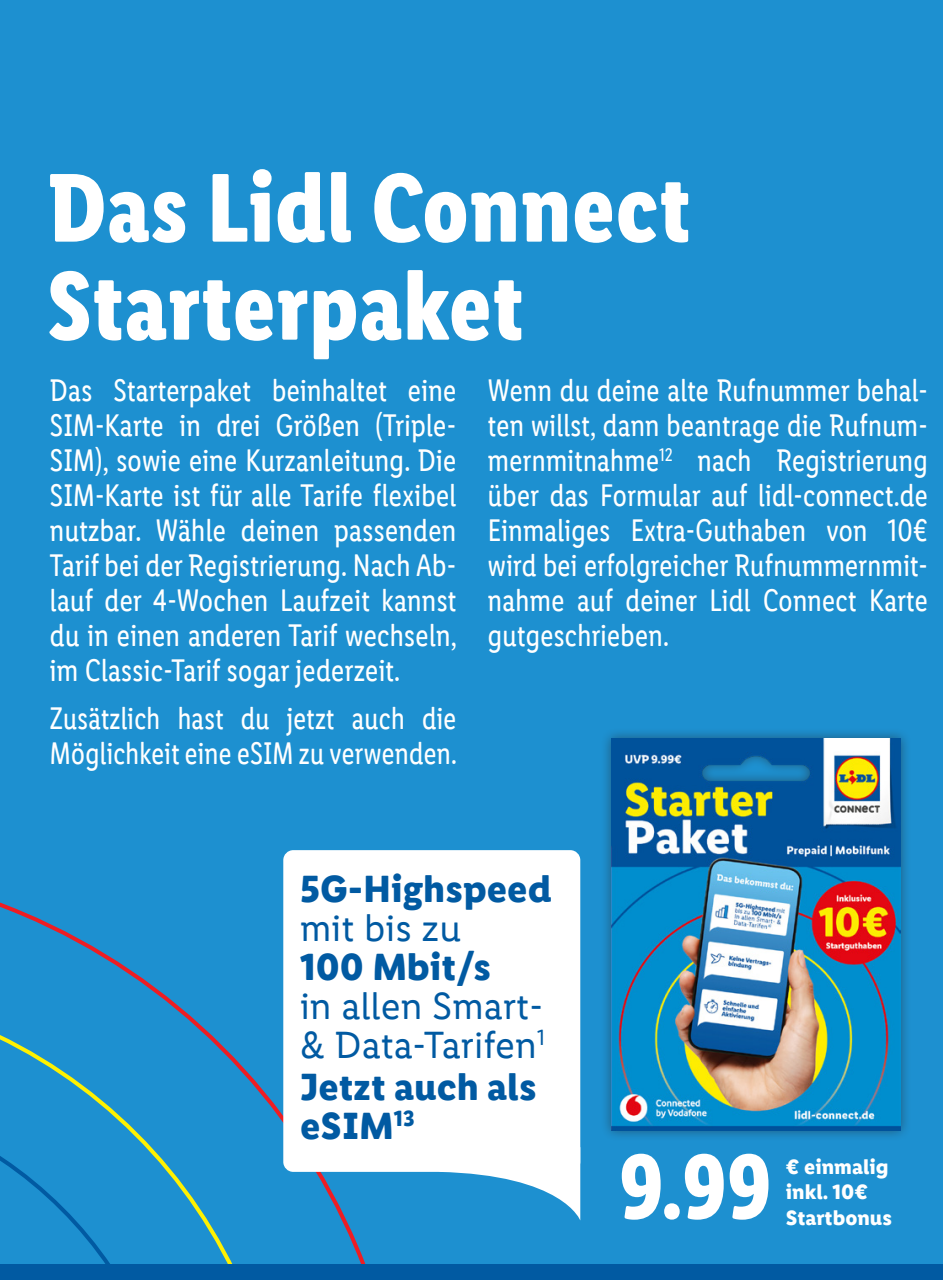
<style>
.page{position:relative;width:943px;height:1280px;background:#1d90d0}
.page>*{position:absolute;margin:0;border:0;box-sizing:border-box;transform-origin:0 0}
.t1{font:700 98px/98px "Lidl Font Cond Pro";color:#fff}
.t2{font:700 92.4px "Lidl Font Cond Pro";color:#fff}
.t3{font:700 38.15px/38.9px "Lidl Font Pro";color:#015aa2}
.t4{font:38.15px/38.9px "Lidl Font Pro";color:#015aa2}
.t5{font:31.5px/35px "Lidl Font Cond Pro";letter-spacing:-.01em;color:#fff;text-align:justify}
.t6{font:700 21px/25.2px "Lidl Font Pro";color:#fff}
</style>
<div class="page">
<svg style="left:0;top:902px;width:366px;height:362px"></svg>
<svg style="left:0;top:984px;width:286px;height:280px"></svg>
<div style="left:600px;top:727px;width:311px;height:414px;background:#231f20;opacity:.5"></div>
<img style="left:611px;top:738px;width:289px;height:392px">
<svg style="left:444px;top:1165px;width:136px;height:55px"></svg>
<div style="left:283px;top:850px;width:297px;height:322px;background:#fff;border-radius:10px"></div>
<div style="left:0;top:1264px;width:943px;height:16px;background:#015aa2"></div>
<h1 class="t1" style="left:47px;top:159px;width:646px">Das Lidl Connect<br>Starterpaket</h1>
<p class="t5" style="left:50px;top:373px;width:409px">Das Starterpaket beinhaltet eine SIM-Karte in drei Größen (Triple-SIM), sowie eine Kurzanleitung. Die SIM-Karte ist für alle Tarife flexibel nutzbar. Wähle deinen passenden Tarif bei der Registrierung. Nach Ab&shy;lauf der 4-Wochen Laufzeit kannst du in einen anderen Tarif wechseln, im Classic-Tarif sogar jederzeit.</p>
<p class="t5" style="left:50px;top:700px;width:409px">Zusätzlich hast du jetzt auch die<br>Möglichkeit eine eSIM zu verwenden.</p>
<p class="t5" style="left:487px;top:373px;width:442px">Wenn du deine alte Rufnummer behal&shy;ten willst, dann beantrage die Rufnum&shy;mernmitnahme<sup>12</sup> nach Registrierung über das Formular auf lidl-connect.de Einmaliges Extra-Guthaben von 10€ wird bei erfolgreicher Rufnummernmit&shy;nahme auf deiner Lidl Connect Karte gutgeschrieben.</p>
<p class="t3" style="left:300px;top:869px;width:253px">5G-Highspeed</p>
<p class="t4" style="left:300px;top:908px;width:162px">mit bis zu</p>
<p class="t3" style="left:300px;top:947px;width:192px">100 Mbit/s</p>
<p class="t4" style="left:300px;top:986px;width:246px">in allen Smart-&amp; Data-Tarifen<sup>1</sup></p>
<p class="t3" style="left:300px;top:1067px;width:238px">Jetzt auch als eSIM<sup>13</sup></p>
<h2 class="t2" style="left:619px;top:1131px;width:155px">9.99</h2>
<p class="t6" style="left:786px;top:1154px;width:108px">€ einmalig inkl. 10€<br>Startbonus</p>
</div>
